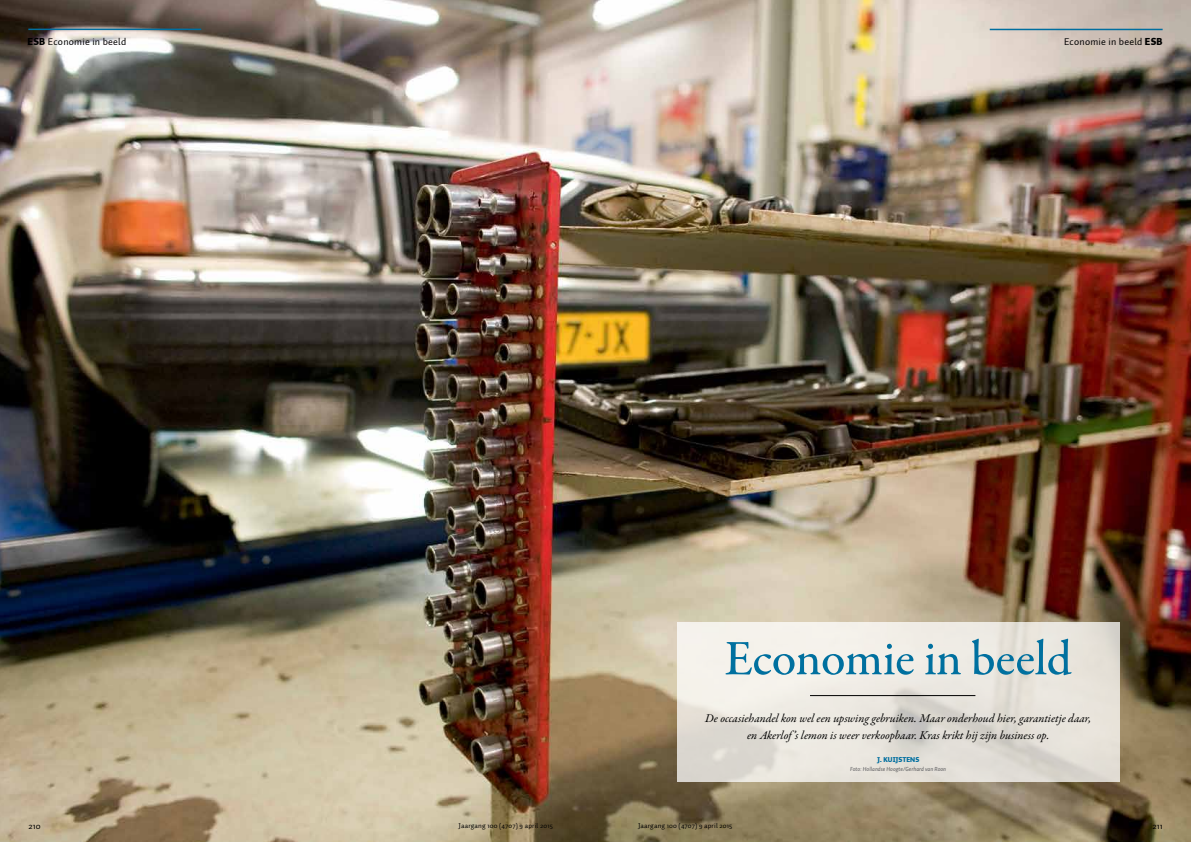
<style>
.page{position:relative;width:1191px;height:842px;background:#fff}
.page>*{position:absolute;margin:0;border:0;box-sizing:border-box;transform-origin:0 0}
.t1{font:500 50px "Garamond Premr Pro";letter-spacing:-.01em;color:#00709f}
.t2{font:italic 12px/17px "Garamond Premr Pro";color:#000;text-align:center}
.t3{font:10px "Auto 1";letter-spacing:.025em;color:#000}
.t4{font:9px "Auto 1";letter-spacing:.025em;color:#000}
.t5{font:7px "Auto 1";letter-spacing:.025em;color:#000}
.t6{font:900 7px "Auto 1";color:#006e9f}
.t7{font:italic 6px "Auto 1";color:#58585b}
.s1{font-weight:900}
</style>
<div class="page">
<img style="left:0;top:0;width:1191px;height:842px">
<svg style="left:677px;top:623px;width:442px;height:159px;background:#e8e4dd"></svg>
<hr style="left:28px;top:29px;width:173px;height:1px;background:#006e9f">
<hr style="left:810px;top:695px;width:165px;height:1px;background:#000">
<hr style="left:989px;top:29px;width:173px;height:1px;background:#006e9f">
<p class="t3" style="left:28px;top:35px;width:100px"><span class="s1">ESB</span> Economie in beeld</p>
<p class="t3" style="left:1064px;top:35px;width:100px">Economie in beeld <span class="s1">ESB</span></p>
<h1 class="t1" style="left:724px;top:628px;width:349px">Economie in beeld</h1>
<p class="t2" style="left:705px;top:710px;width:388px">De occasiehandel kon wel een upswing gebruiken. Maar onderhoud hier, garantietje daar, en Akerlof ’s lemon is weer verkoopbaar. Kras krikt hij zijn business op.</p>
<p class="t6" style="left:877px;top:755px;width:43px">J. KUIJSTENS</p>
<p class="t7" style="left:850px;top:765px;width:97px">Foto: Hollandse Hoogte/Gerhard van Roon</p>
<p class="t4" style="left:28px;top:820px;width:14px">210</p>
<p class="t5" style="left:458px;top:821px;width:96px">Jaargang 100 (4707) 9 april 2015</p>
<p class="t5" style="left:638px;top:821px;width:96px">Jaargang 100 (4707) 9 april 2015</p>
<p class="t4" style="left:1152px;top:820px;width:12px">211</p>
</div>
